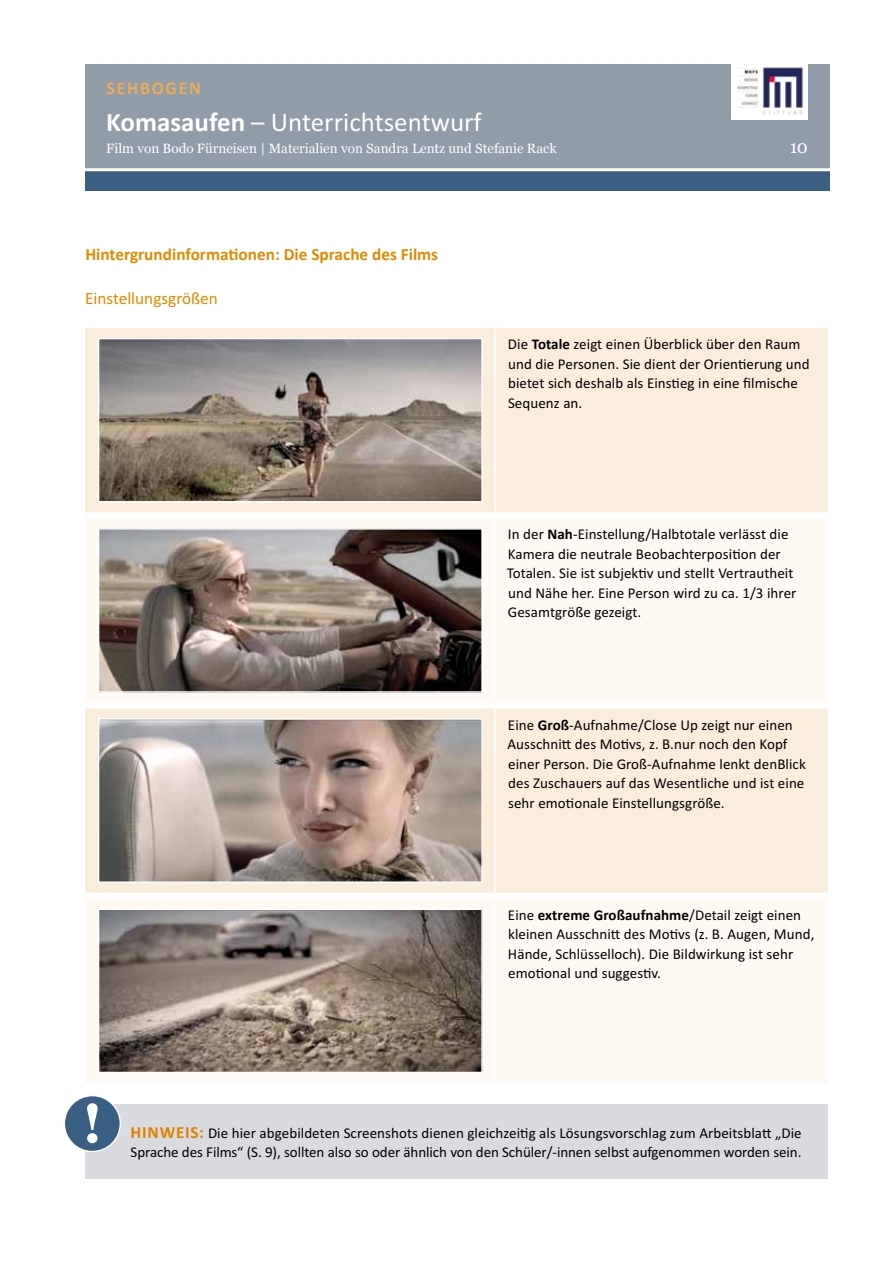
<style>
.page{position:relative;width:893px;height:1263px;background:#fff}
.page>*{position:absolute;margin:0;border:0;box-sizing:border-box;transform-origin:0 0}
.t1{font:700 55.5px "Georgia";color:#fff}
.t2{font:27px "Calibri";color:#fff}
.t3{font:700 18px "Calibri";letter-spacing:.09em;color:#ebac57}
.t4{font:18px "Georgia";color:#fff}
.t5{font:700 17.25px "Calibri";color:#e08a00}
.t6{font:17.25px "Calibri";color:#e08a00}
.t7{font:15px/19.5px "Calibri";letter-spacing:.005em;color:#000}
.t8{font:13.5px "Georgia";color:#fff}
.s1{font-weight:700}
.s2{font-weight:700;font-size:17.25px;color:#de8000}
</style>
<div class="page">
<div style="left:85px;top:64px;width:744px;height:110px;background:#909ca8"></div>
<div style="left:85px;top:169px;width:744px;height:21px;background:#3b5e83"></div>
<hr style="left:22px;top:168px;width:871px;height:3px;background:#fff">
<div style="left:731px;top:61px;width:77px;height:58px;background:#fff"></div>
<img style="left:737px;top:67px;width:66px;height:48px">
<div style="left:85px;top:328px;width:743px;height:184px;background:#fbeddb"></div>
<svg style="left:85px;top:519px;width:743px;height:564px;fill:#fef9f3"></svg>
<div style="left:85px;top:702px;width:409px;height:6px;background:#fff"></div>
<div style="left:496px;top:702px;width:332px;height:6px;background:#fff"></div>
<div style="left:85px;top:893px;width:409px;height:6px;background:#fff"></div>
<div style="left:496px;top:893px;width:332px;height:6px;background:#fff"></div>
<hr style="left:494px;top:328px;width:2px;height:187px;background:#fff">
<hr style="left:494px;top:515px;width:2px;height:190px;background:#fff">
<hr style="left:494px;top:705px;width:2px;height:191px;background:#fff">
<hr style="left:494px;top:896px;width:2px;height:187px;background:#fff">
<img style="left:101px;top:341px;width:379px;height:158px">
<div style="left:98px;top:338px;width:385px;height:164px;border:2px solid #fff"></div>
<img style="left:101px;top:531px;width:379px;height:159px">
<div style="left:98px;top:528px;width:385px;height:165px;border:2px solid #fff"></div>
<img style="left:101px;top:721px;width:379px;height:159px">
<div style="left:98px;top:718px;width:385px;height:165px;border:2px solid #fff"></div>
<img style="left:101px;top:911px;width:379px;height:159px">
<div style="left:98px;top:908px;width:385px;height:165px;border:2px solid #fff"></div>
<div style="left:85px;top:1103px;width:743px;height:75px;background:#dadbdf"></div>
<div style="left:64px;top:1096px;width:56px;height:55px;background:#3b5e83;border-radius:50%"></div>
<div style="left:64px;top:1095px;width:57px;height:57px;border:1px solid #fff;border-radius:50%"></div>
<p class="t3" style="left:107px;top:77px;width:96px">SEHBOGEN</p>
<h2 class="t2" style="left:106px;top:105px;width:377px"><span class="s1">Komasaufen</span> – Unterrichtsentwurf</h2>
<p class="t8" style="left:106px;top:139px;width:452px">Film von Bodo Fürneisen | Materialien von Sandra Lentz und Stefanie Rack</p>
<p class="t5" style="left:85px;top:243px;width:354px">Hintergrundinformationen: Die Sprache des Films</p>
<p class="t6" style="left:85px;top:288px;width:134px">Einstellungsgrößen</p>
<p class="t4" style="left:790px;top:134px;width:20px">10</p>
<p class="t7" style="left:508px;top:334px;width:303px">Die <span class="s1">Totale</span> zeigt einen Überblick über den Raum und die Personen. Sie dient der Orientierung und bietet sich deshalb als Einstieg in eine filmische Sequenz an.</p>
<p class="t7" style="left:507px;top:524px;width:291px">In der <span class="s1">Nah</span>-Einstellung/Halbtotale verlässt die Kamera die neutrale Beobachterposition der Totalen. Sie ist subjektiv und stellt Vertrautheit und Nähe her. Eine Person wird zu ca. 1/3 ihrer Gesamtgröße gezeigt.</p>
<p class="t7" style="left:507px;top:714px;width:300px">Eine <span class="s1">Groß</span>-Aufnahme/Close Up zeigt nur einen Ausschnitt des Motivs, z. B.nur noch den Kopf einer Person. Die Groß-Aufnahme lenkt denBlick des Zuschauers auf das Wesentliche und ist eine sehr emotionale Einstellungsgröße.</p>
<p class="t7" style="left:508px;top:904px;width:308px">Eine <span class="s1">extreme Großaufnahme</span>/Detail zeigt einen kleinen Ausschnitt des Motivs (z. B. Augen, Mund, Hände, Schlüsselloch). Die Bildwirkung ist sehr emotional und suggestiv.</p>
<h1 class="t1" style="left:82px;top:1081px;width:23px">!</h1>
<p class="t7" style="left:131px;top:1122px;width:673px"><span class="s2">HINWEIS:</span> Die hier abgebildeten Screenshots dienen gleichzeitig als Lösungsvorschlag zum Arbeitsblatt „Die<br>Sprache des Films“ (S. 9), sollten also so oder ähnlich von den Schüler/-innen selbst aufgenommen worden sein.</p>
</div>
